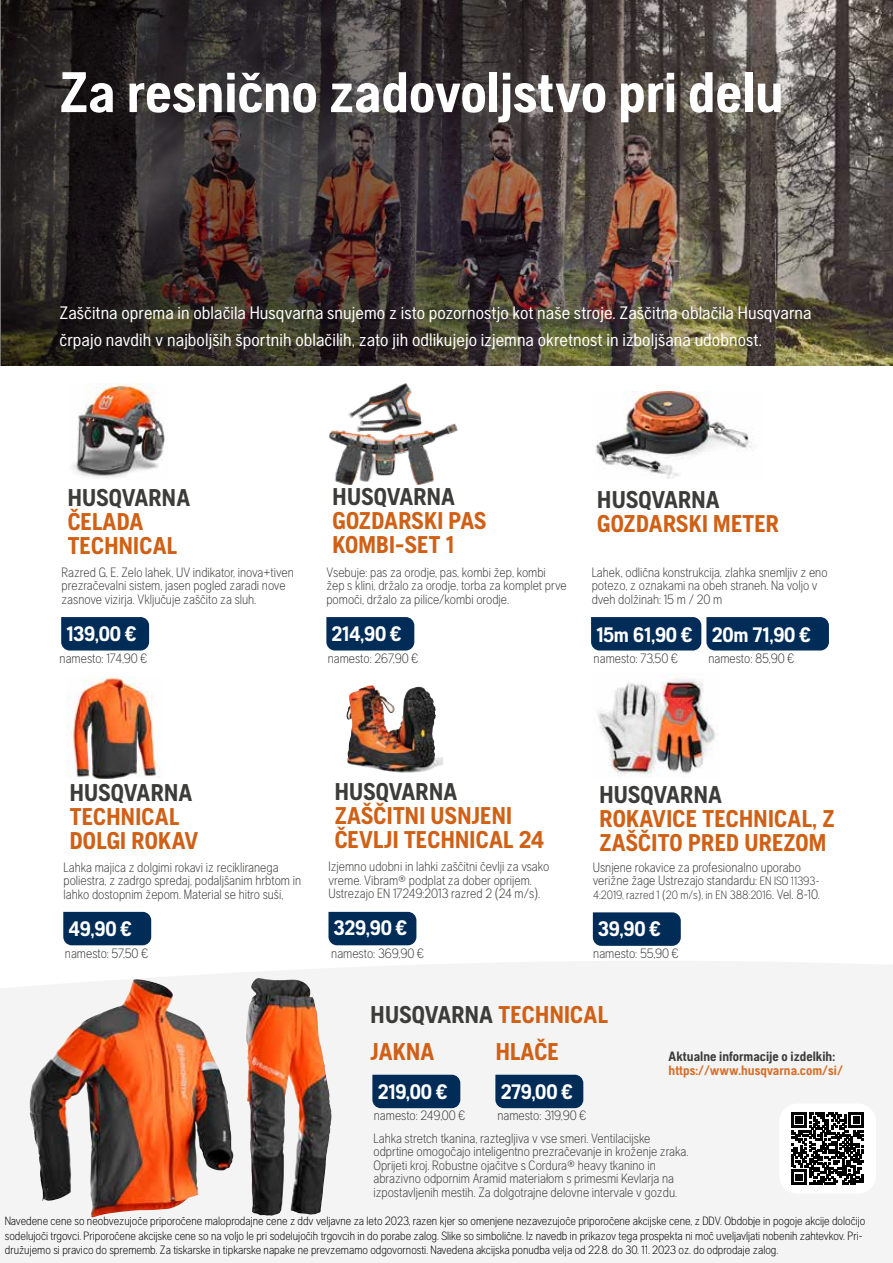
<style>
.page{position:relative;width:893px;height:1263px;background:#fff}
.page>*{position:absolute;margin:0;border:0;box-sizing:border-box;transform-origin:0 0}
.t1{font:700 57px "Husqvarna Gothic";letter-spacing:-.005em;color:#fff}
.t2{font:700 24.15px/24px "Husqvarna Gothic";letter-spacing:.01em;color:#d06015}
.t3{font:700 24.15px "Husqvarna Gothic";letter-spacing:.01em;color:#3c3c3b}
.t4{font:700 20.85px "Husqvarna Gothic";letter-spacing:-.005em;color:#fff}
.t5{font:18px/27px "Husqvarna Gothic";letter-spacing:.005em;color:#fff}
.t6{font:300 13.5px/13.5px "Husqvarna Gothic";color:#3c3c3b}
.t7{font:700 13.5px "Husqvarna Gothic";color:#3c3c3b}
.t8{font:700 13.5px "Husqvarna Gothic";color:#d5702c}
.t9{font:300 12px/14.4px "Husqvarna Gothic";color:#000}
.t10{font:300 12px "Husqvarna Gothic";color:#3c3c3b}
.s1{font-size:12px}
.s2{font-size:13.5px}
.s3{color:#3c3c3b}
</style>
<div class="page">
<img style="left:0;top:0;width:893px;height:366px">
<svg style="left:0;top:961px;width:893px;height:302px;fill:#f4f4f4"></svg>
<img style="left:30px;top:979px;width:106px;height:214px">
<img style="left:246px;top:978px;width:12px;height:174px">
<img style="left:72px;top:384px;width:93px;height:94px">
<img style="left:329px;top:383px;width:129px;height:101px">
<svg style="left:591px;top:617px;width:238px;height:33px;background:#08335c"></svg>
<div style="left:326px;top:617px;width:88px;height:33px;background:#002c57"></div>
<div style="left:61px;top:617px;width:88px;height:33px;background:#002c57"></div>
<div style="left:372px;top:1075px;width:88px;height:33px;background:#002c57"></div>
<div style="left:495px;top:1075px;width:88px;height:33px;background:#002c57"></div>
<div style="left:779px;top:1103px;width:97px;height:91px;background:#fff;border-radius:18px"></div>
<svg style="left:791px;top:1112px;width:73px;height:73px"></svg>
<img style="left:595px;top:391px;width:158px;height:87px">
<div style="left:328px;top:912px;width:88px;height:33px;background:#002c57"></div>
<div style="left:63px;top:912px;width:88px;height:33px;background:#002c57"></div>
<img style="left:67px;top:676px;width:93px;height:103px">
<img style="left:347px;top:687px;width:18px;height:78px">
<svg style="left:593px;top:912px;width:88px;height:34px;background:#08335c"></svg>
<img style="left:598px;top:673px;width:118px;height:104px">
<h1 class="t1" style="left:60px;top:59px;width:726px">Za resnično zadovoljstvo pri delu</h1>
<h3 class="t5" style="left:60px;top:299px;width:753px">Zaščitna oprema in oblačila Husqvarna snujemo z isto pozornostjo kot naše stroje. Zaščitna oblačila Husqvarna črpajo navdih v najboljših športnih oblačilih, zato jih odlikujejo izjemna okretnost in izboljšana udobnost.</h3>
<h2 class="t3" style="left:68px;top:484px;width:124px">HUSQVARNA</h2>
<h2 class="t2" style="left:68px;top:509px;width:111px">ČELADA<br>TECHNICAL</h2>
<h2 class="t3" style="left:333px;top:482px;width:124px">HUSQVARNA</h2>
<h2 class="t2" style="left:333px;top:508px;width:155px">GOZDARSKI PAS<br>KOMBI-SET 1</h2>
<h2 class="t3" style="left:597px;top:486px;width:124px">HUSQVARNA</h2>
<h2 class="t2" style="left:597px;top:511px;width:183px">GOZDARSKI METER</h2>
<p class="t6" style="left:326px;top:565px;width:242px">Vsebuje: pas za orodje, pas, kombi žep, kombi žep s klini, držalo za orodje, torba za komplet prve pomoči, držalo za pilice/kombi orodje.</p>
<p class="t6" style="left:592px;top:565px;width:237px">Lahek, odlična konstrukcija, zlahka snemljiv z eno potezo, z oznakami na obeh straneh. Na voljo v dveh dolžinah: 15 m / 20 m</p>
<p class="t6" style="left:61px;top:566px;width:234px">Razred G, E. Zelo lahek, UV indikator, inova+tiven prezračevalni sistem, jasen pogled zaradi nove zasnove vizirja. Vključuje zaščito za sluh.</p>
<h3 class="t4" style="left:67px;top:621px;width:71px">139,00 €</h3>
<h3 class="t4" style="left:331px;top:621px;width:72px">214,90 €</h3>
<h3 class="t4" style="left:596px;top:622px;width:216px">15m 61,90 € 20m 71,90 €</h3>
<p class="t6" style="left:60px;top:651px;width:90px">namesto: 174,90 €</p>
<p class="t6" style="left:328px;top:652px;width:92px">namesto: 267,90 €</p>
<p class="t6" style="left:594px;top:651px;width:86px">namesto: 73,50 €</p>
<p class="t6" style="left:708px;top:651px;width:87px">namesto: 85,90 €</p>
<h2 class="t3" style="left:70px;top:778px;width:124px">HUSQVARNA</h2>
<h2 class="t2" style="left:70px;top:804px;width:130px">TECHNICAL<br>DOLGI ROKAV</h2>
<h2 class="t3" style="left:335px;top:777px;width:124px">HUSQVARNA</h2>
<h2 class="t2" style="left:335px;top:803px;width:211px">ZAŠČITNI USNJENI<br>ČEVLJI TECHNICAL 24</h2>
<p class="t6" style="left:328px;top:860px;width:222px">Izjemno udobni in lahki zaščitni čevlji za vsako vreme. Vibram® podplat za dober oprijem.<br>Ustrezajo EN 17249:2013 razred 2 (24 m/s).</p>
<p class="t6" style="left:64px;top:860px;width:239px">Lahka majica z dolgimi rokavi iz recikliranega poliestra, z zadrgo spredaj, podaljšanim hrbtom in lahko dostopnim žepom. Material se hitro suši,</p>
<h3 class="t4" style="left:69px;top:916px;width:65px">49,90 €</h3>
<h3 class="t4" style="left:334px;top:916px;width:75px">329,90 €</h3>
<h2 class="t3" style="left:599px;top:780px;width:124px">HUSQVARNA</h2>
<h2 class="t2" style="left:599px;top:806px;width:237px">ROKAVICE TECHNICAL, Z<br>ZAŠČITO PRED UREZOM</h2>
<p class="t6" style="left:593px;top:860px;width:228px">Usnjene rokavice za profesionalno uporabo verižne žage Ustrezajo standardu: <span class="s1">EN ISO 11393-</span></p>
<p class="t10" style="left:593px;top:888px;width:228px">4:2019, razred 1 (20 m/s), in EN 388:2016<span class="s2">. Vel. 8-10.</span></p>
<h3 class="t4" style="left:598px;top:916px;width:65px">39,90 €</h3>
<p class="t6" style="left:65px;top:946px;width:85px">namesto: 57,50 €</p>
<p class="t6" style="left:331px;top:946px;width:94px">namesto: 369,90 €</p>
<p class="t6" style="left:593px;top:947px;width:87px">namesto: 55,90 €</p>
<h2 class="t2" style="left:371px;top:995px;width:239px;line-height:37.5px"><span class="s3">HUSQVARNA</span> TECHNICAL<br>JAKNA</h2>
<h2 class="t2" style="left:496px;top:1040px;width:64px">HLAČE</h2>
<h3 class="t4" style="left:378px;top:1079px;width:71px">219,00 €</h3>
<h3 class="t4" style="left:501px;top:1079px;width:74px">279,00 €</h3>
<p class="t6" style="left:374px;top:1108px;width:93px">namesto: 249,00 €</p>
<p class="t6" style="left:497px;top:1108px;width:91px">namesto: 319,90 €</p>
<p class="t7" style="left:669px;top:1049px;width:168px">Aktualne informacije o izdelkih:</p>
<p class="t8" style="left:669px;top:1062px;width:176px">https://www.husqvarna.com/si/</p>
<p class="t6" style="left:373px;top:1131px;width:316px">Lahka stretch tkanina, raztegljiva v vse smeri. Ventilacijske odprtine omogočajo inteligentno prezračevanje in kroženje zraka.<br>Oprijeti kroj. Robustne ojačitve s Cordura® heavy tkanino in abrazivno odpornim Aramid materiałom s primesmi Kevlarja na izpostavljenih mestih. Za dolgotrajne delovne intervale v gozdu.</p>
<p class="t9" style="left:5px;top:1214px;width:862px">Navedene cene so neobvezujoče priporočene maloprodajne cene z ddv veljavne za leto 2023, razen kjer so omenjene nezavezujoče priporočene akcijske cene, z DDV. Obdobje in pogoje akcije določijo sodelujoči trgovci. Priporočene akcijske cene so na voljo le pri sodelujočih trgovcih in do porabe zalog. Slike so simbolične. Iz navedb in prikazov tega prospekta ni moč uveljavljati nobenih zahtevkov. Pri&shy;družujemo si pravico do sprememb. Za tiskarske in tipkarske napake ne prevzemamo odgovornosti. Navedena akcijska ponudba velja od 22.8. do 30. 11. 2023 oz. do odprodaje zalog.</p>
</div>
